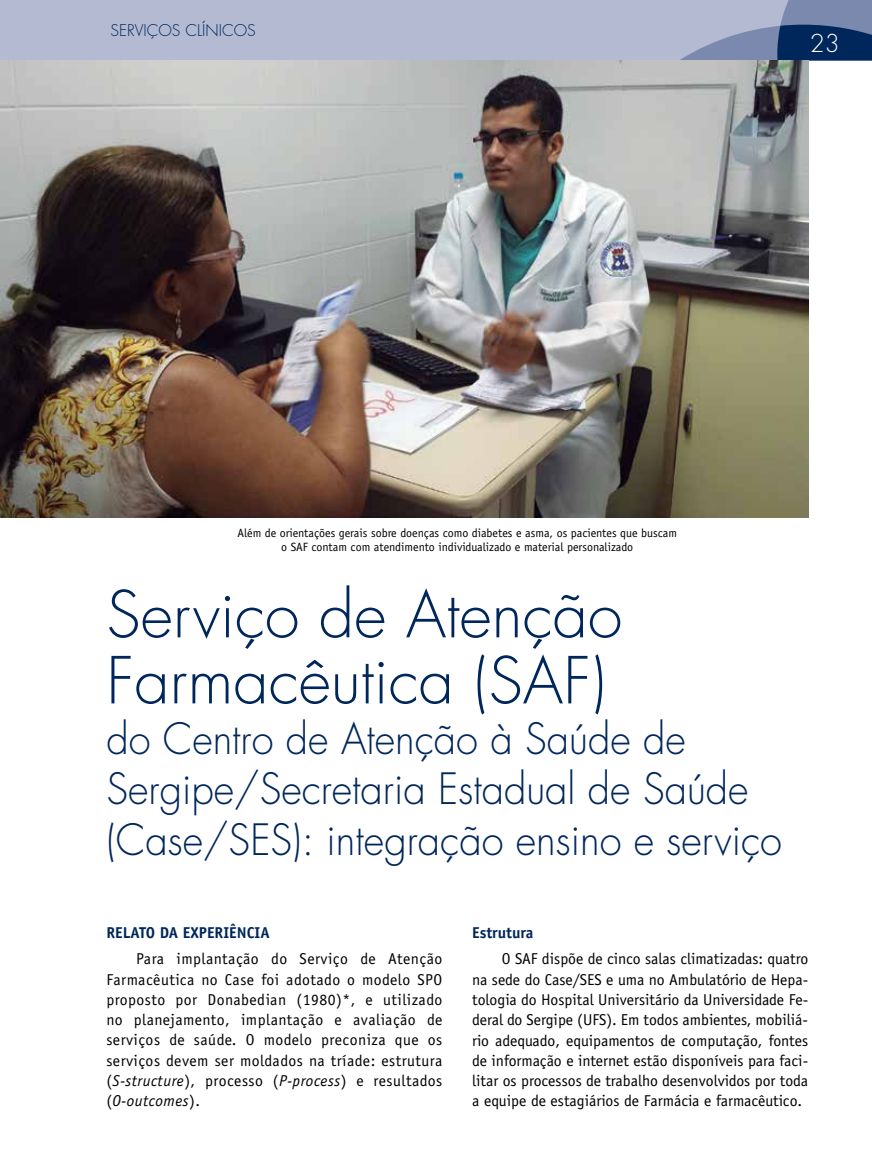
<style>
.page{position:relative;width:872px;height:1170px;background:#fff}
.page>*{position:absolute;margin:0;border:0;box-sizing:border-box;transform-origin:0 0}
.t1{font:300 63px/66px "Futura";color:#00275b}
.t2{font:300 42px/50.4px "Futura";color:#00275b;scale:.95 1}
.t3{font:300 24px "Futura";color:#fff}
.t4{font:15.75px/20.2px "Officina Sans";letter-spacing:.005em;color:#000;text-align:justify}
.t5{font:700 15.75px "Officina Sans";color:#00275b}
.t6{font:300 15.75px "Futura";color:#00275b}
.t7{font:12px/14.4px "Officina Sans";color:#000;text-align:center}
.s1{font-style:italic}
</style>
<div class="page">
<div style="left:0;top:0;width:872px;height:60px;background:#b3bad2"></div>
<svg style="left:680px;top:0;width:192px;height:60px"></svg>
<img style="left:0;top:60px;width:808px;height:457px">
<p class="t6" style="left:111px;top:21px;width:19px">Serviços</p>
<p class="t6" style="left:185px;top:21px;width:10px">clínicos</p>
<h3 class="t3" style="left:809px;top:28px;width:31px">23</h3>
<p class="t7" style="left:237px;top:525px;width:441px">Além de orientações gerais sobre doenças como diabetes e asma, os pacientes que buscam o SAF contam com atendimento individualizado e material personalizado</p>
<h1 class="t1" style="left:106px;top:583px;width:517px">Serviço de Atenção<br>Farmacêutica (SAF)</h1>
<h2 class="t2" style="left:106px;top:714px;width:713px">do Centro de Atenção à Saúde de<br>Sergipe/Secretaria Estadual de Saúde (Case/SES): integração ensino e serviço</h2>
<p class="t5" style="left:106px;top:922px;width:165px">RELATO DA EXPERIÊNCIA</p>
<p class="t4" style="left:106px;top:948px;width:337px;text-indent:30px">Para implantação do Serviço de Atenção Farmacêutica no Case foi adotado o modelo SPO proposto por Donabedian (1980)*, e utilizado no planejamento, implantação e avaliação de serviços de saúde. O modelo preconiza que os serviços devem ser moldados na tríade: estrutura (<span class="s1">S-structure</span>), processo (<span class="s1">P-process</span>) e resultados (<span class="s1">O-outcomes</span>).</p>
<p class="t5" style="left:472px;top:922px;width:63px">Estrutura</p>
<p class="t4" style="left:472px;top:948px;width:337px;text-indent:30px">O SAF dispõe de cinco salas climatizadas: quatro na sede do Case/SES e uma no Ambulatório de Hepa‑ tologia do Hospital Universitário da Universidade Fe‑ deral do Sergipe (UFS). Em todos ambientes, mobiliá‑ rio adequado, equipamentos de computação, fontes de informação e internet estão disponíveis para faci‑ litar os processos de trabalho desenvolvidos por toda a equipe de estagiários de Farmácia e farmacêutico.</p>
</div>
